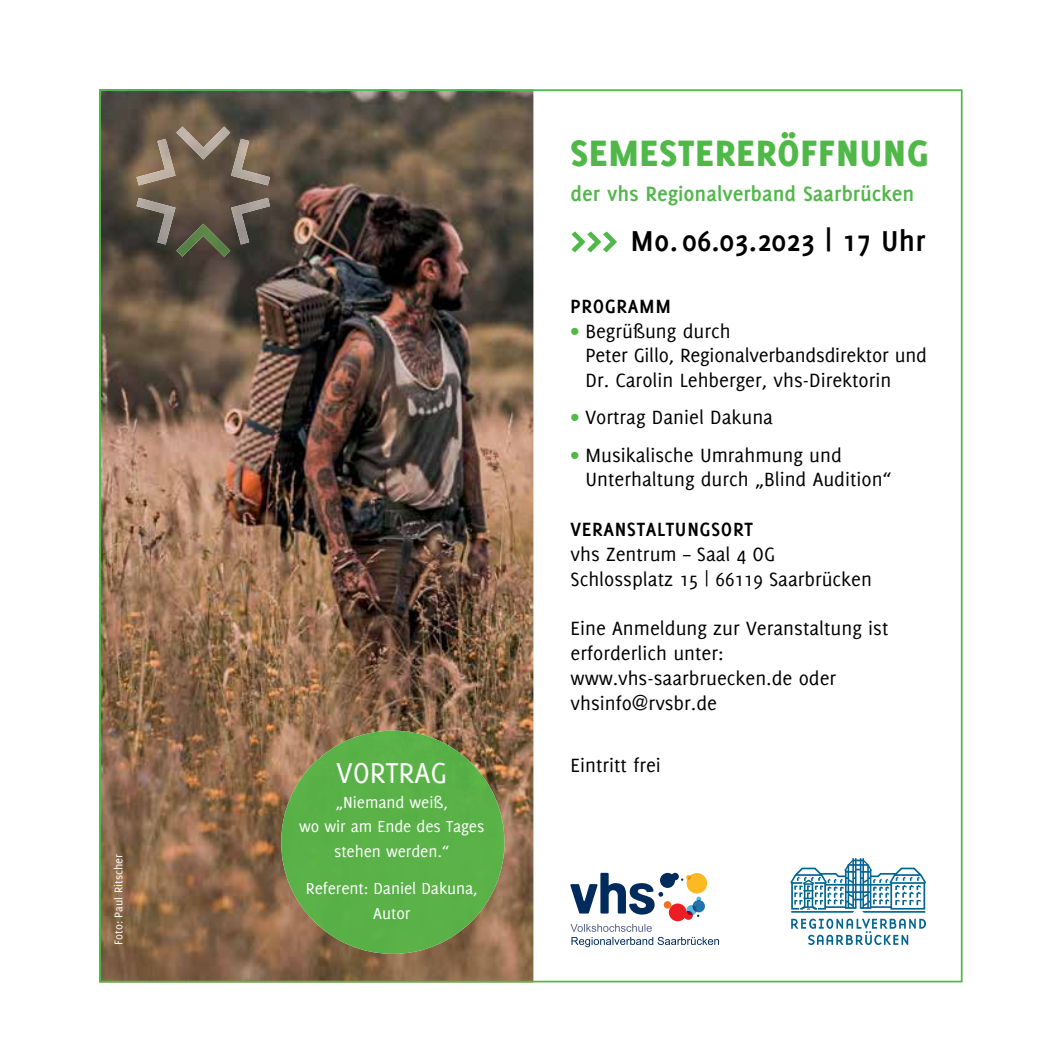
<style>
.page{position:relative;width:1042px;height:1042px;background:#fff}
.page>*{position:absolute;margin:0;border:0;box-sizing:border-box;transform-origin:0 0}
.t1{font:800 40.25px "Delicious";letter-spacing:.03em;color:#50b848}
.t2{font:700 31.5px "Delicious";letter-spacing:.01em;color:#000}
.t3{font:31.5px "Delicious";color:#fff}
.t4{font:700 22.75px "Delicious";color:#50b848}
.t5{font:21px/24.8px "Delicious";color:#000}
.t6{font:700 21px "Delicious";letter-spacing:.03em;color:#000}
.t7{font:17.5px/24.8px "Delicious";letter-spacing:-.005em;color:#fff;text-align:center}
.t8{font:12.25px "Delicious";color:#fff}
.s1{font-size:52.5px;color:#50b848}
.s2{color:#50b848}
</style>
<div class="page">
<img style="left:102px;top:92px;width:431px;height:887px">
<img style="left:136px;top:139px;width:39px;height:46px">
<img style="left:176px;top:126px;width:54px;height:34px">
<img style="left:176px;top:224px;width:54px;height:33px">
<img style="left:231px;top:139px;width:39px;height:46px">
<img style="left:231px;top:198px;width:39px;height:46px">
<img style="left:136px;top:198px;width:39px;height:46px">
<div style="left:281px;top:730px;width:223px;height:224px;background:#59b247;border-radius:112px"></div>
<svg style="left:790px;top:858px;width:136px;height:87px"></svg>
<svg style="left:570px;top:873px;width:149px;height:74px"></svg>
<p class="t8" style="left:111px;top:945px;width:93px;rotate:-90deg">Foto: Paul Ritscher</p>
<h2 class="t3" style="left:337px;top:754px;width:112px">VORTRAG</h2>
<p class="t7" style="left:299px;top:789px;width:187px">„Niemand weiß,<br>wo wir am Ende des Tages stehen werden.“</p>
<p class="t7" style="left:306px;top:876px;width:173px">Referent: Daniel Dakuna,<br>Autor</p>
<h1 class="t1" style="left:570px;top:129px;width:359px">SEMESTERERÖFFNUNG</h1>
<p class="t4" style="left:570px;top:181px;width:345px">der vhs Regionalverband Saarbrücken</p>
<h2 class="t2" style="left:570px;top:222px;width:356px"><span class="s1">&gt;&gt;&gt;</span> Mo. 06.03.2023 | 17 Uhr</h2>
<p class="t6" style="left:570px;top:294px;width:102px">PROGRAMM</p>
<p class="t5" style="left:585px;top:318px;width:343px;text-indent:-15px"><span class="s2">•</span> Begrüßung durch<br>Peter Gillo, Regionalverbandsdirektor und<br>Dr. Carolin Lehberger, vhs-Direktorin</p>
<p class="t5" style="left:570px;top:405px;width:204px"><span class="s2">•</span> Vortrag Daniel Dakuna</p>
<p class="t5" style="left:585px;top:442px;width:308px;text-indent:-15px"><span class="s2">•</span> Musikalische Umrahmung und<br>Unterhaltung durch „Blind Audition“</p>
<p class="t6" style="left:570px;top:517px;width:184px">VERANSTALTUNGSORT</p>
<p class="t5" style="left:570px;top:541px;width:303px">vhs Zentrum – Saal 4 OG<br>Schlossplatz 15 | 66119 Saarbrücken</p>
<p class="t5" style="left:570px;top:615px;width:319px">Eine Anmeldung zur Veranstaltung ist erforderlich unter: www.vhs-saarbruecken.de oder vhsinfo@rvsbr.de</p>
<p class="t5" style="left:570px;top:752px;width:92px">Eintritt frei</p>
</div>
